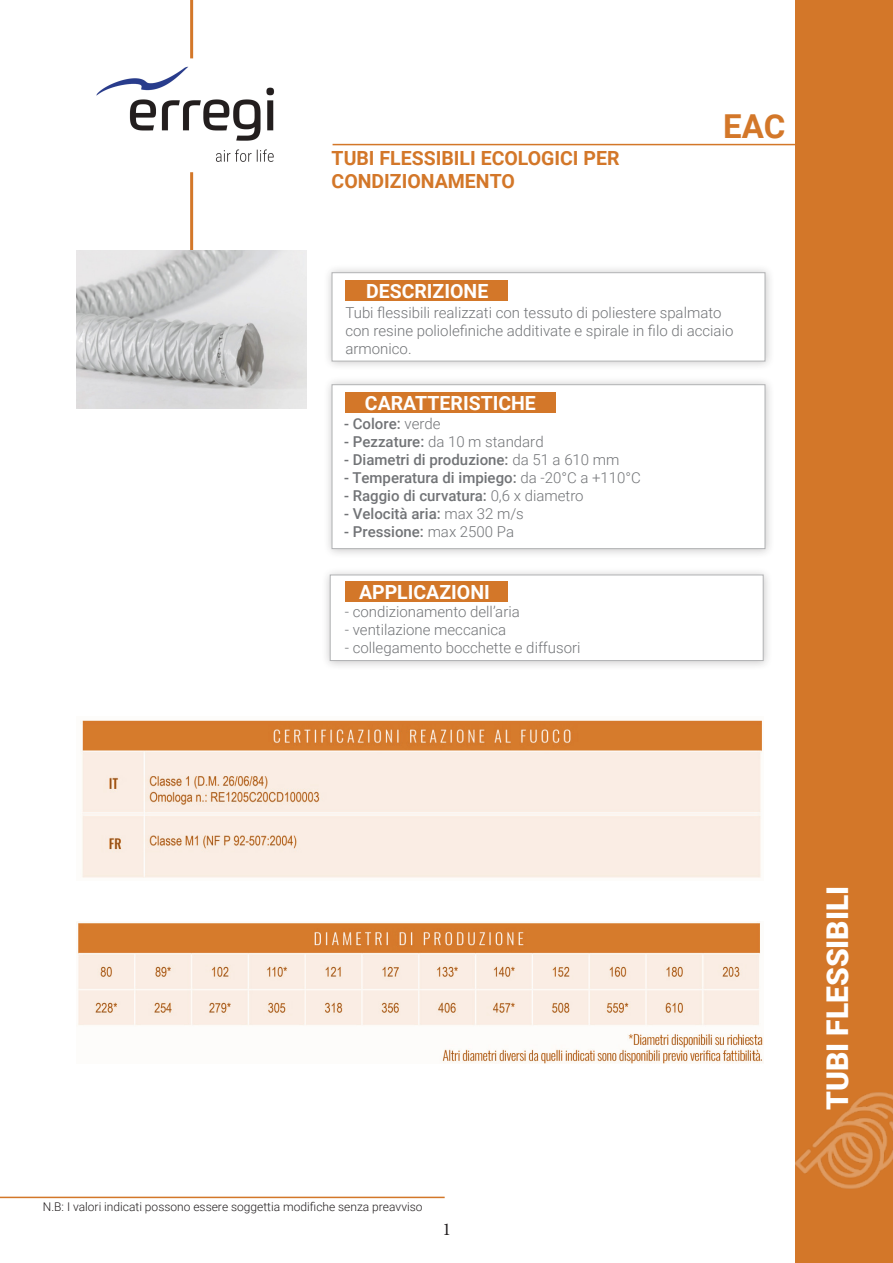
<style>
.page{position:relative;width:893px;height:1263px;background:#fff}
.page>*{position:absolute;margin:0;border:0;box-sizing:border-box;transform-origin:0 0}
.t1{font:700 33px "Roboto";color:#d37729}
.t2{font:900 30px "Roboto";color:#fff}
.t3{font:700 19.5px "Roboto";color:#d37729}
.t4{font:700 19.5px "Roboto";color:#fff}
.t5{font:18px "Minion Pro";color:#231f20}
.t6{font:300 15px "Roboto";color:#727477}
.t7{font:500 15px "Roboto";color:#727477}
.t8{font:300 12px "Roboto";color:#231f20}
.s1{font-weight:300}
.s2{font-weight:500}
</style>
<div class="page">
<div style="left:323px;top:376px;width:452px;height:183px;background:#231f20;opacity:.46"></div>
<div style="left:332px;top:384px;width:433px;height:165px;background:#fff"></div>
<div style="left:323px;top:264px;width:452px;height:107px;background:#231f20;opacity:.46"></div>
<div style="left:332px;top:272px;width:433px;height:89px;background:#fff"></div>
<div style="left:795px;top:0;width:98px;height:1263px;background:#d37729"></div>
<hr style="left:333px;top:144px;width:506px;height:1px;background:#d37729">
<hr style="left:190px;top:0;width:3px;height:58px;background:#d37729">
<hr style="left:190px;top:172px;width:3px;height:78px;background:#d37729">
<div style="left:345px;top:280px;width:162px;height:20px;background:#d37729"></div>
<div style="left:345px;top:392px;width:211px;height:21px;background:#d37729"></div>
<div style="left:321px;top:566px;width:452px;height:105px;background:#231f20;opacity:.46"></div>
<div style="left:330px;top:575px;width:434px;height:86px;background:#fff"></div>
<div style="left:346px;top:582px;width:162px;height:20px;background:#d37729"></div>
<img style="left:78px;top:922px;width:686px;height:141px">
<img style="left:80px;top:720px;width:682px;height:158px">
<img style="left:96px;top:66px;width:179px;height:96px">
<img style="left:76px;top:250px;width:230px;height:159px">
<img style="left:795px;top:1092px;width:98px;height:97px">
<hr style="left:0;top:1197px;width:445px;height:1px;background:#d37729">
<p class="t3" style="left:332px;top:144px;width:289px">TUBI FLESSIBILI ECOLOGICI PER</p>
<p class="t3" style="left:332px;top:168px;width:185px">CONDIZIONAMENTO</p>
<p class="t4" style="left:366px;top:277px;width:124px">DESCRIZIONE</p>
<p class="t1" style="left:723px;top:103px;width:64px">EAC</p>
<p class="t6" style="left:345px;top:302px;width:377px">Tubi flessibili realizzati con tessuto di poliestere spalmato</p>
<p class="t6" style="left:345px;top:320px;width:389px">con resine poliolefiniche additivate e spirale in filo di acciaio</p>
<p class="t6" style="left:345px;top:338px;width:68px">armonico.</p>
<p class="t4" style="left:365px;top:389px;width:172px">CARATTERISTICHE</p>
<p class="t7" style="left:344px;top:413px;width:98px">- Colore: <span class="s1">verde</span></p>
<p class="t6" style="left:344px;top:431px;width:201px"><span class="s2">- Pezzature:</span> da 10 m standard</p>
<p class="t7" style="left:344px;top:449px;width:277px">- Diametri di produzione: <span class="s1">da 51 a 610 mm</span></p>
<p class="t7" style="left:344px;top:467px;width:298px">- Temperatura di impiego: <span class="s1">da -20°C a +110°C</span></p>
<p class="t7" style="left:344px;top:485px;width:241px">- Raggio di curvatura: <span class="s1">0,6 x diametro</span></p>
<p class="t7" style="left:344px;top:503px;width:181px">- Velocità aria: <span class="s1">max 32 m/s</span></p>
<p class="t7" style="left:344px;top:521px;width:171px">- Pressione: <span class="s1">max 2500 Pa</span></p>
<p class="t4" style="left:359px;top:578px;width:132px">APPLICAZIONI</p>
<p class="t6" style="left:345px;top:601px;width:176px">- condizionamento dell’aria</p>
<p class="t6" style="left:345px;top:619px;width:163px">- ventilazione meccanica</p>
<p class="t6" style="left:345px;top:637px;width:237px">- collegamento bocchette e diffusori</p>
<p class="t8" style="left:43px;top:1198px;width:381px">N.B: I valori indicati possono essere soggettia modifiche senza preavviso</p>
<p class="t5" style="left:443px;top:1217px;width:10px">1</p>
<p class="t2" style="left:816px;top:1110px;width:226px;rotate:-90deg">TUBI FLESSIBILI</p>
</div>
